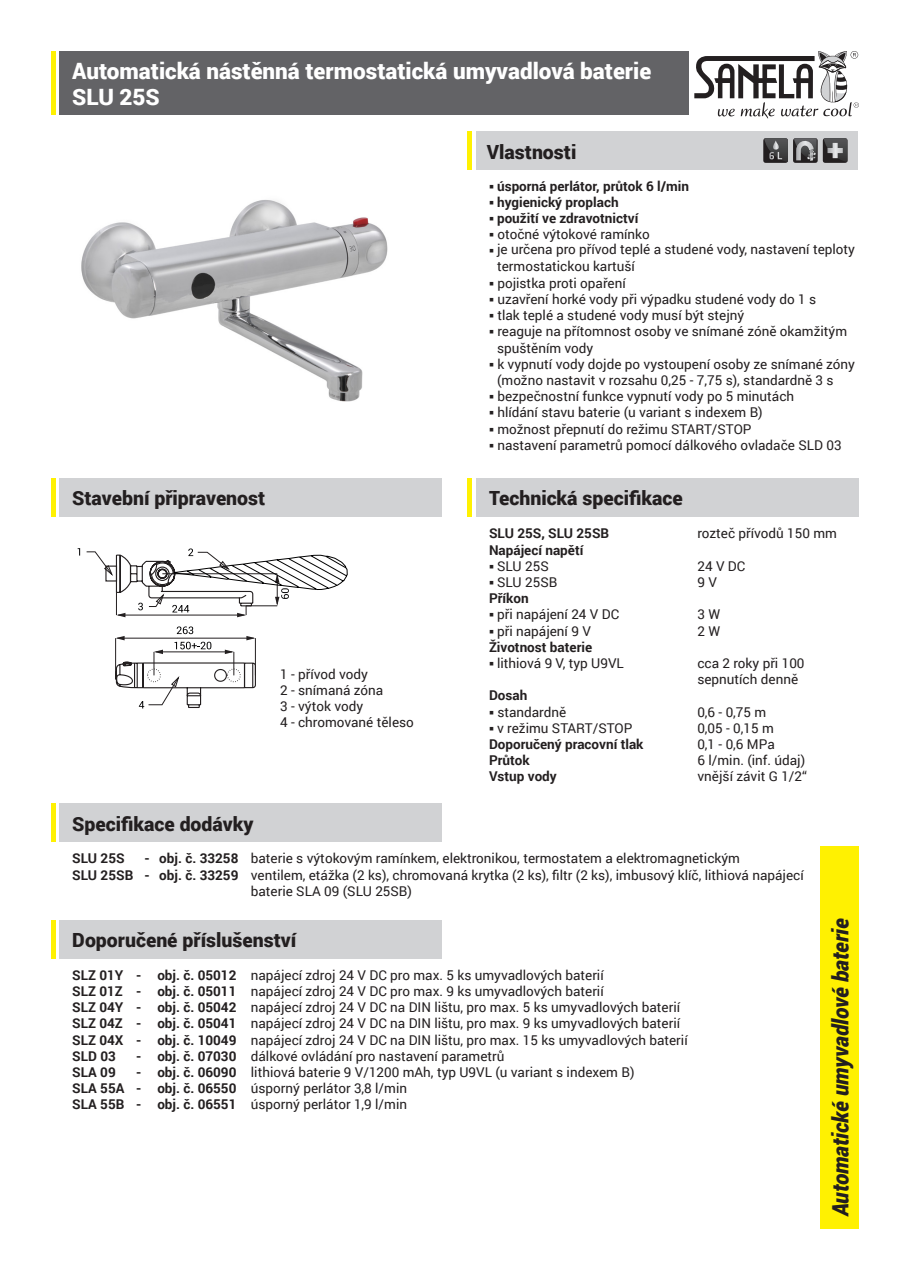
<style>
.page{position:relative;width:910px;height:1280px;background:#fff}
.page>*{position:absolute;margin:0;border:0;box-sizing:border-box;transform-origin:0 0}
.t1{font:900 22.5px/26.2px "Roboto";color:#fff}
.t2{font:italic 900 22.5px "Roboto";letter-spacing:-.01em;color:#231f20;scale:.95 1}
.t3{font:900 19.5px "Roboto";color:#231f20}
.t4{font:13.5px/16.2px "Roboto";color:#231f20}
.t5{font:700 13.5px "Roboto";color:#231f20}
.s1{font-weight:700}
</style>
<div class="page">
<div style="left:60px;top:51px;width:629px;height:64px;background:#636366"></div>
<div style="left:476px;top:132px;width:382px;height:38px;background:#d1d2d4"></div>
<div style="left:60px;top:478px;width:382px;height:39px;background:#d1d2d4"></div>
<div style="left:821px;top:847px;width:38px;height:382px;background:#fff101"></div>
<svg style="left:694px;top:51px;width:165px;height:68px"></svg>
<hr style="left:51px;top:51px;width:4px;height:64px;background:#fff101">
<hr style="left:51px;top:478px;width:4px;height:39px;background:#fff101">
<div style="left:476px;top:478px;width:383px;height:39px;background:#d1d2d4"></div>
<hr style="left:468px;top:478px;width:4px;height:39px;background:#fff101">
<hr style="left:468px;top:132px;width:4px;height:38px;background:#fff101">
<div style="left:60px;top:804px;width:382px;height:38px;background:#d1d2d4"></div>
<hr style="left:51px;top:804px;width:4px;height:38px;background:#fff101">
<div style="left:60px;top:920px;width:382px;height:38px;background:#d1d2d4"></div>
<hr style="left:51px;top:920px;width:4px;height:38px;background:#fff101">
<img style="left:81px;top:200px;width:307px;height:202px">
<svg style="left:763px;top:138px;width:84px;height:25px"></svg>
<svg style="left:86px;top:548px;width:261px;height:160px"></svg>
<h1 class="t1" style="left:72px;top:57px;width:580px">Automatická nástěnná termostatická umyvadlová baterie<br>SLU 25S</h1>
<h2 class="t3" style="left:487px;top:138px;width:91px">Vlastnosti</h2>
<h2 class="t3" style="left:72px;top:484px;width:194px">Stavební připravenost</h2>
<p class="t4" style="left:280px;top:665px;width:135px">1 - přívod vody<br>2 - snímaná zóna<br>3 - výtok vody<br>4 - chromované těleso</p>
<p class="t5" style="left:489px;top:176px;width:202px">○ úsporná perlátor, průtok 6 l/min</p>
<p class="t5" style="left:489px;top:192px;width:131px">○ hygienický proplach</p>
<p class="t5" style="left:489px;top:209px;width:151px">○ použití ve zdravotnictví</p>
<p class="t4" style="left:489px;top:226px;width:162px">○ otočné výtokové ramínko</p>
<p class="t4" style="left:497px;top:241px;width:359px;text-indent:-8px">○ je určena pro přívod teplé a studené vody, nastavení teploty termostatickou kartuší</p>
<p class="t4" style="left:489px;top:274px;width:138px">○ pojistka proti opaření</p>
<p class="t4" style="left:489px;top:291px;width:329px">○ uzavření horké vody při výpadku studené vody do 1 s</p>
<p class="t4" style="left:489px;top:307px;width:257px">○ tlak teplé a studené vody musí být stejný</p>
<p class="t4" style="left:497px;top:323px;width:352px;text-indent:-8px">○ reaguje na přítomnost osoby ve snímané zóně okamžitým spuštěním vody</p>
<p class="t4" style="left:497px;top:355px;width:359px;text-indent:-8px">○ k vypnutí vody dojde po vystoupení osoby ze snímané zóny (možno nastavit v rozsahu 0,25 - 7,75 s), standardně 3 s</p>
<p class="t4" style="left:489px;top:388px;width:307px">○ bezpečnostní funkce vypnutí vody po 5 minutách</p>
<p class="t4" style="left:489px;top:404px;width:275px">○ hlídání stavu baterie (u variant s indexem B)</p>
<p class="t4" style="left:489px;top:420px;width:264px">○ možnost přepnutí do režimu START/STOP</p>
<p class="t4" style="left:489px;top:436px;width:354px">○ nastavení parametrů pomocí dálkového ovladače SLD 03</p>
<h2 class="t3" style="left:489px;top:484px;width:195px">Technická specifikace</h2>
<p class="t5" style="left:489px;top:524px;width:122px">SLU 25S, SLU 25SB</p>
<p class="t4" style="left:697px;top:525px;width:141px">rozteč přívodů 150 mm</p>
<p class="t5" style="left:489px;top:540px;width:96px">Napájecí napětí</p>
<p class="t4" style="left:489px;top:557px;width:61px">○ SLU 25S</p>
<p class="t4" style="left:697px;top:557px;width:49px">24 V DC</p>
<p class="t4" style="left:489px;top:573px;width:70px">○ SLU 25SB</p>
<p class="t4" style="left:697px;top:573px;width:21px">9 V</p>
<p class="t5" style="left:489px;top:589px;width:41px">Příkon</p>
<p class="t4" style="left:489px;top:606px;width:132px">○ při napájení 24 V DC</p>
<p class="t4" style="left:697px;top:606px;width:24px">3 W</p>
<p class="t4" style="left:489px;top:622px;width:103px">○ při napájení 9 V</p>
<p class="t4" style="left:697px;top:622px;width:24px">2 W</p>
<p class="t5" style="left:489px;top:637px;width:105px">Životnost baterie</p>
<p class="t4" style="left:489px;top:654px;width:136px">○ lithiová 9 V, typ U9VL</p>
<p class="t4" style="left:697px;top:654px;width:109px">cca 2 roky při 100 sepnutích denně</p>
<p class="t5" style="left:489px;top:686px;width:40px">Dosah</p>
<p class="t4" style="left:489px;top:703px;width:79px">○ standardně</p>
<p class="t4" style="left:697px;top:703px;width:70px">0,6 - 0,75 m</p>
<p class="t4" style="left:489px;top:719px;width:145px">○ v režimu START/STOP</p>
<p class="t4" style="left:697px;top:719px;width:78px">0,05 - 0,15 m</p>
<p class="t5" style="left:489px;top:735px;width:156px">Doporučený pracovní tlak</p>
<p class="t4" style="left:697px;top:735px;width:79px">0,1 - 0,6 MPa</p>
<p class="t5" style="left:489px;top:751px;width:42px">Průtok</p>
<p class="t4" style="left:697px;top:752px;width:109px">6 l/min. (inf. údaj)</p>
<p class="t5" style="left:489px;top:767px;width:69px">Vstup vody</p>
<p class="t4" style="left:697px;top:768px;width:111px">vnější závit G 1/2“</p>
<h2 class="t3" style="left:72px;top:810px;width:183px">Specifikace dodávky</h2>
<p class="t5" style="left:72px;top:849px;width:54px">SLU 25S</p>
<p class="t4" style="left:145px;top:850px;width:597px"><span class="s1">- obj. č. 33258</span> baterie s výtokovým ramínkem, elektronikou, termostatem a elektromagnetickým</p>
<p class="t4" style="left:72px;top:866px;width:733px"><span class="s1">SLU 25SB - obj. č. 33259</span> ventilem, etážka (2 ks), chromovaná krytka (2 ks), filtr (2 ks), imbusový klíč, lithiová napájecí</p>
<p class="t4" style="left:251px;top:882px;width:163px">baterie SLA 09 (SLU 25SB)</p>
<h2 class="t3" style="left:72px;top:926px;width:226px">Doporučené příslušenství</h2>
<p class="t4" style="left:72px;top:966px;width:617px"><span class="s1">SLZ 01Y - obj. č. 05012</span> napájecí zdroj 24 V DC pro max. 5 ks umyvadlových baterií<br><span class="s1">SLZ 01Z - obj. č. 05011</span> napájecí zdroj 24 V DC pro max. 9 ks umyvadlových baterií<br><span class="s1">SLZ 04Y - obj. č. 05042</span> napájecí zdroj 24 V DC na DIN lištu, pro max. 5 ks umyvadlových baterií <span class="s1">SLZ 04Z - obj. č. 05041</span> napájecí zdroj 24 V DC na DIN lištu, pro max. 9 ks umyvadlových baterií <span class="s1">SLZ 04X - obj. č. 10049</span> napájecí zdroj 24 V DC na DIN lištu, pro max. 15 ks umyvadlových baterií <span class="s1">SLD 03</span></p>
<p class="t4" style="left:136px;top:1047px;width:370px"><span class="s1">- obj. č. 07030</span> dálkové ovládání pro nastavení parametrů</p>
<p class="t4" style="left:72px;top:1063px;width:564px;text-indent:64px"><span class="s1">- obj. č. 06090</span> lithiová baterie 9 V/1200 mAh, typ U9VL (u variant s indexem B)<br><span class="s1">SLA 55A - obj. č. 06550</span> úsporný perlátor 3,8 l/min<br><span class="s1">SLA 55B - obj. č. 06551</span> úsporný perlátor 1,9 l/min</p>
<p class="t5" style="left:72px;top:1063px;width:45px">SLA 09</p>
<h1 class="t2" style="left:825px;top:1216px;width:315px;rotate:-90deg">Automatické umyvadlové baterie</h1>
</div>
